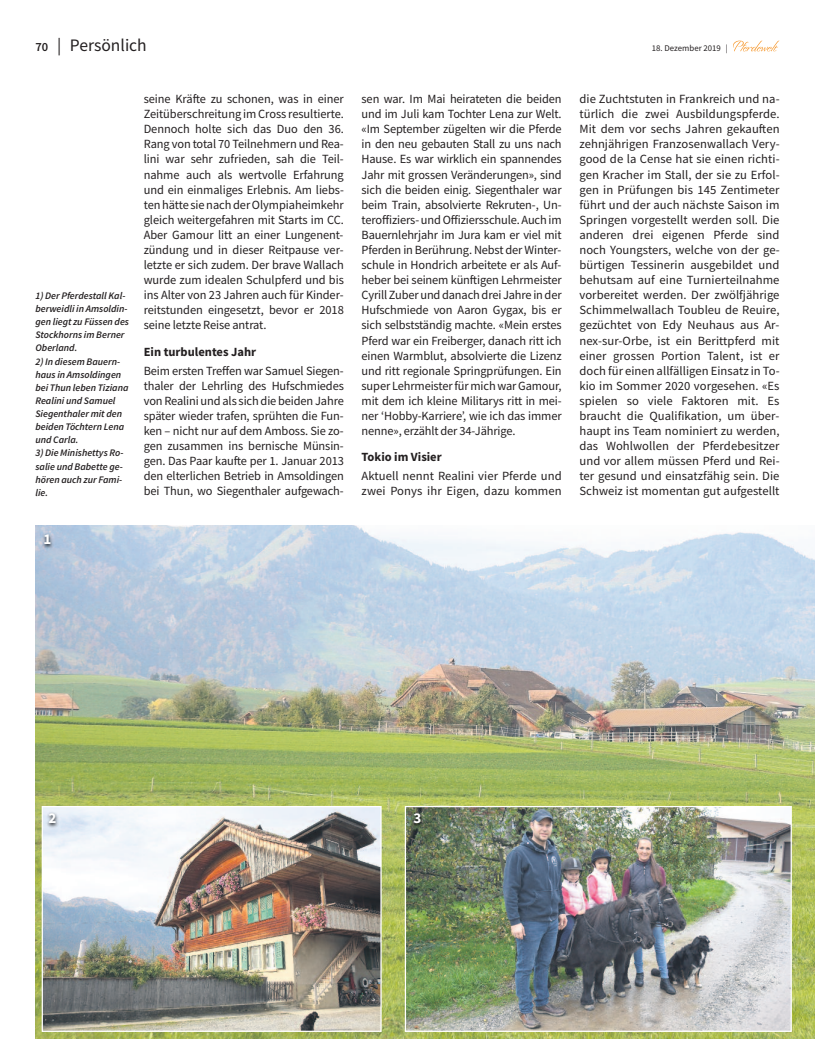
<style>
.page{position:relative;width:815px;height:1063px;background:#fff}
.page>*{position:absolute;margin:0;border:0;box-sizing:border-box;transform-origin:0 0}
.t1{font:17.5px "Source Sans Pro";color:#231f20}
.t2{font:700 15px "Source Sans Pro";color:#fff}
.t3{font:12.5px/15.1px "Source Sans Pro";letter-spacing:-.005em;color:#231f20;text-align:justify}
.t4{font:700 12.5px "Source Sans Pro";color:#231f20}
.t5{font:italic 600 10px/13.1px "Source Sans Pro";color:#231f20}
.t6{font:8.75px "Source Sans Pro";color:#231f20}
.s1{font-weight:600;font-size:12.5px}
</style>
<div class="page">
<svg style="left:733px;top:41px;width:46px;height:10px"></svg>
<img style="left:35px;top:526px;width:780px;height:512px">
<img style="left:44px;top:808px;width:336px;height:222px">
<div style="left:42px;top:806px;width:340px;height:226px;border:1px solid #fff"></div>
<img style="left:407px;top:808px;width:383px;height:222px">
<div style="left:405px;top:806px;width:387px;height:226px;border:1px solid #fff"></div>
<img style="left:35px;top:526px;width:49px;height:45px">
<img style="left:37px;top:805px;width:52px;height:45px">
<img style="left:402px;top:805px;width:53px;height:45px">
<h1 class="t1" style="left:35px;top:34px;width:113px"><span class="s1">70</span> | Persönlich</h1>
<p class="t6" style="left:652px;top:43px;width:77px">18. Dezember 2019 |</p>
<p class="t3" style="left:144px;top:91px;width:202px">seine Kräfte zu schonen, was in einer Zeitüberschreitung im Cross resultierte.<br>Dennoch holte sich das Duo den 36.<br>Rang von total 70 Teilnehmern und Rea&shy;lini war sehr zufrieden, sah die Teil&shy;nahme auch als wertvolle Erfahrung und ein einmaliges Erlebnis. Am liebs&shy;tenhätte sienachderOlympiaheimkehr gleich weitergefahren mit Starts im CC.<br>Aber Gamour litt an einer Lungenent&shy;zündung und in dieser Reitpause ver&shy;letzte er sich zudem. Der brave Wallach wurde zum idealen Schulpferd und bis ins Alter von 23 Jahren auch für Kinder&shy;reitstunden eingesetzt, bevor er 2018 seine letzte Reise antrat.</p>
<p class="t4" style="left:144px;top:343px;width:114px">Ein turbulentes Jahr</p>
<p class="t3" style="left:144px;top:363px;width:202px">Beim ersten Treffen war Samuel Siegen&shy;thaler der Lehrling des Hufschmiedes von Realini und als sich die beiden Jahre später wieder trafen, sprühten die Fun&shy;ken – nicht nur auf dem Amboss. Sie zo&shy;gen zusammen ins bernische Münsin&shy;gen. Das Paar kaufte per 1. Januar 2013 den elterlichen Betrieb in Amsoldingen bei Thun, wo Siegenthaler aufgewach-</p>
<p class="t3" style="left:362px;top:91px;width:202px">sen war. Im Mai heirateten die beiden und im Juli kam Tochter Lena zur Welt. «Im September zügelten wir die Pferde in den neu gebauten Stall zu uns nach Hause. Es war wirklich ein spannendes Jahr mit grossen Veränderungen», sind sich die beiden einig. Siegenthaler war beim Train, absolvierte Rekruten-, Un&shy;teroffiziers-undOffiziersschule.Auchim Bauernlehrjahr im Jura kam er viel mit Pferden in Berührung. Nebst der Winter&shy;schule in Hondrich arbeitete er als Auf&shy;heber bei seinem künftigen Lehrmeister CyrillZuberunddanachdrei Jahre inder Hufschmiede von Aaron Gygax, bis er sich selbstständig machte. «Mein erstes Pferd war ein Freiberger, danach ritt ich einen Warmblut, absolvierte die Lizenz und ritt regionale Springprüfungen. Ein super LehrmeisterfürmichwarGamour, mit dem ich kleine Militarys ritt in mei&shy;ner ‘Hobby-Karriere’, wie ich das immer nenne», erzählt der 34-Jährige.</p>
<p class="t4" style="left:362px;top:449px;width:82px">Tokio im Visier</p>
<p class="t3" style="left:362px;top:469px;width:202px">Aktuell nennt Realini vier Pferde und zwei Ponys ihr Eigen, dazu kommen</p>
<p class="t3" style="left:579px;top:91px;width:202px">die Zuchtstuten in Frankreich und na&shy;türlich die zwei Ausbildungspferde.<br>Mit dem vor sechs Jahren gekauften zehnjährigen Franzosenwallach Very&shy;good de la Cense hat sie einen richti&shy;gen Kracher im Stall, der sie zu Erfol&shy;gen in Prüfungen bis 145 Zentimeter führt und der auch nächste Saison im Springen vorgestellt werden soll. Die anderen drei eigenen Pferde sind noch Youngsters, welche von der ge&shy;bürtigen Tessinerin ausgebildet und behutsam auf eine Turnierteilnahme vorbereitet werden. Der zwölfjährige Schimmelwallach Toubleu de Reuire, gezüchtet von Edy Neuhaus aus Ar&shy;nex-sur-Orbe, ist ein Berittpferd mit einer grossen Portion Talent, ist er doch für einen allfälligen Einsatz in To&shy;kio im Sommer 2020 vorgesehen. «Es spielen so viele Faktoren mit. Es braucht die Qualifikation, um über&shy;haupt ins Team nominiert zu werden, das Wohlwollen der Pferdebesitzer und vor allem müssen Pferd und Rei&shy;ter gesund und einsatzfähig sein. Die Schweiz ist momentan gut aufgestellt</p>
<p class="t5" style="left:35px;top:289px;width:95px">1) Der Pferdestall Kal&shy;berweidli in Amsoldin&shy;gen liegt zu Füssen des<br>Stockhorns im Berner<br>Oberland.</p>
<p class="t5" style="left:35px;top:355px;width:95px">2) In diesem Bauern&shy;haus in Amsoldingen bei Thun leben Tiziana<br>Realini und Samuel<br>Siegenthaler mit den beiden Töchtern Lena und Carla.</p>
<p class="t5" style="left:35px;top:446px;width:90px">3) Die Minishettys Ro&shy;salie und Babette ge&shy;hören auch zur Fami&shy;lie.</p>
<p class="t2" style="left:43px;top:529px;width:9px">1</p>
<p class="t2" style="left:48px;top:808px;width:9px">2</p>
<p class="t2" style="left:414px;top:808px;width:9px">3</p>
</div>
